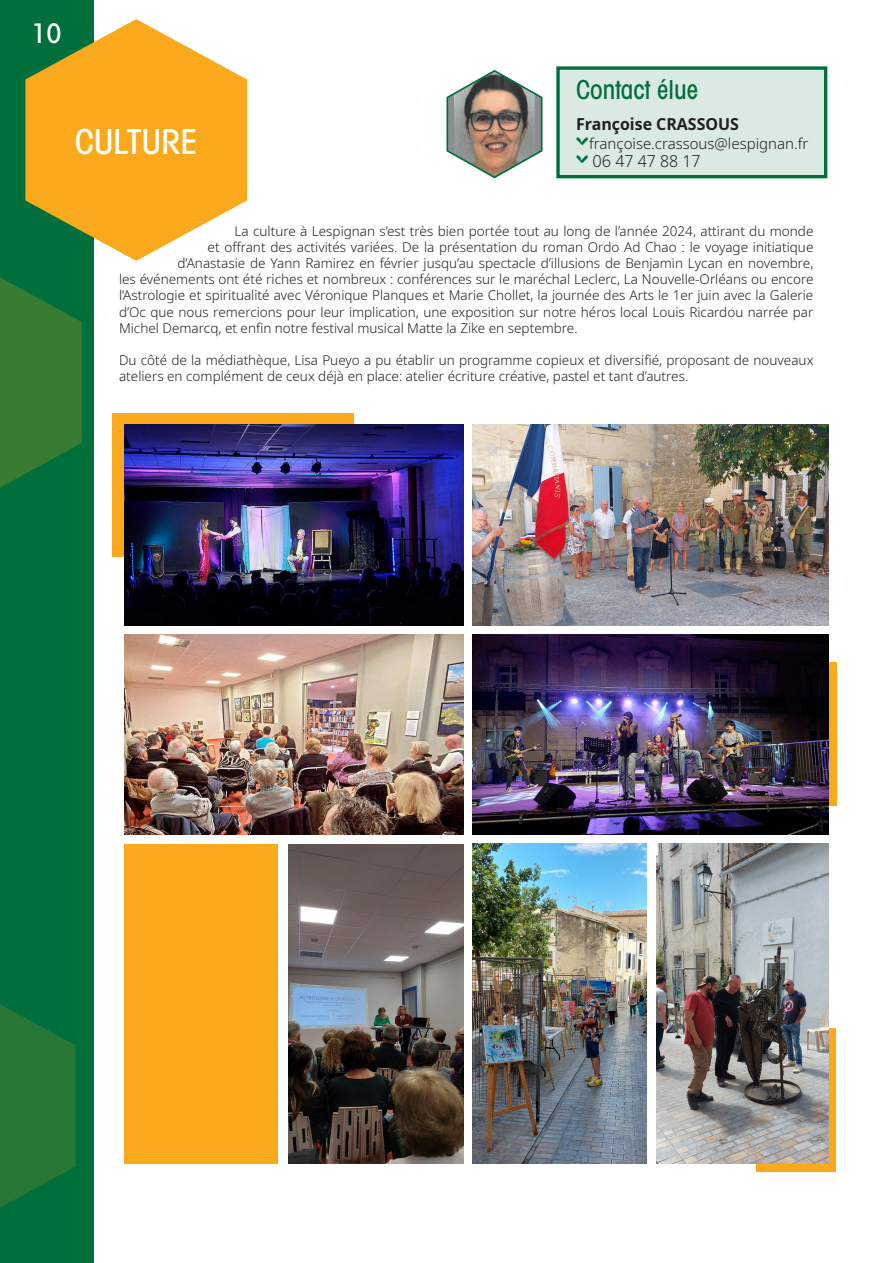
<style>
.page{position:relative;width:893px;height:1263px;background:#fff}
.page>*{position:absolute;margin:0;border:0;box-sizing:border-box;transform-origin:0 0}
.t1{font:500 condensed 34.5px "Avant Garde";color:#fff}
.t2{font:500 condensed 27px "Avant Garde";color:#fff}
.t3{font:500 condensed 26.1px "Avant Garde";color:#006f3c}
.t4{font:700 16.5px "Noto Sans";color:#231f20}
.t5{font:300 16.5px "Noto Sans";color:#231f20}
.t6{font:300 15px "Noto Sans";color:#231f20}
.t7{font:300 13.5px/16.2px "Noto Sans";color:#231f20}
</style>
<div class="page">
<div style="left:124px;top:844px;width:154px;height:320px;background:#f9a91b"></div>
<div style="left:0;top:0;width:94px;height:1263px;background:#006f3c"></div>
<svg style="left:0;top:277px;width:82px;height:211px"></svg>
<svg style="left:0;top:1004px;width:76px;height:204px"></svg>
<div style="left:112px;top:414px;width:242px;height:143px;background:#f9a91b"></div>
<svg style="left:25px;top:19px;width:222px;height:242px;fill:#f9a91b"></svg>
<div style="left:556px;top:66px;width:271px;height:112px;background:#dae9e1;border:3px solid #006f3c"></div>
<img style="left:446px;top:70px;width:97px;height:109px">
<img style="left:124px;top:424px;width:339px;height:201px">
<img style="left:472px;top:424px;width:356px;height:201px">
<img style="left:472px;top:844px;width:175px;height:320px">
<div style="left:756px;top:1028px;width:80px;height:143px;background:#f9a91b"></div>
<img style="left:656px;top:844px;width:172px;height:320px">
<div style="left:595px;top:663px;width:241px;height:143px;background:#f9a91b"></div>
<img style="left:472px;top:634px;width:356px;height:201px">
<img style="left:124px;top:634px;width:339px;height:201px">
<img style="left:289px;top:844px;width:174px;height:320px">
<h2 class="t2" style="left:31px;top:16px;width:32px">10</h2>
<h1 class="t1" style="left:75px;top:120px;width:124px">CULTURE</h1>
<h3 class="t3" style="left:576px;top:73px;width:123px">Contact élue</h3>
<p class="t4" style="left:576px;top:112px;width:164px">Françoise CRASSOUS</p>
<p class="t6" style="left:589px;top:133px;width:220px">françoise.crassous@lespignan.fr</p>
<p class="t5" style="left:592px;top:150px;width:110px">06 47 47 88 17</p>
<p class="t7" style="left:235px;top:222px;width:580px">La culture à Lespignan s’est très bien portée tout au long de l’année 2024, attirant du monde</p>
<p class="t7" style="left:208px;top:238px;width:607px">et offrant des activités variées. De la présentation du roman Ordo Ad Chao : le voyage initiatique</p>
<p class="t7" style="left:178px;top:255px;width:637px">d’Anastasie de Yann Ramirez en février jusqu’au spectacle d’illusions de Benjamin Lycan en novembre,</p>
<p class="t7" style="left:119px;top:271px;width:696px">les événements ont été riches et nombreux : conférences sur le maréchal Leclerc, La Nouvelle-Orléans ou encore</p>
<p class="t7" style="left:119px;top:287px;width:696px">l’Astrologie et spiritualité avec Véronique Planques et Marie Chollet, la journée des Arts le 1er juin avec la Galerie</p>
<p class="t7" style="left:119px;top:303px;width:696px">d’Oc que nous remercions pour leur implication, une exposition sur notre héros local Louis Ricardou narrée par</p>
<p class="t7" style="left:119px;top:319px;width:460px">Michel Demarcq, et enfin notre festival musical Matte la Zike en septembre.</p>
<p class="t7" style="left:119px;top:352px;width:696px">Du côté de la médiathèque, Lisa Pueyo a pu établir un programme copieux et diversifié, proposant de nouveaux ateliers en complément de ceux déjà en place: atelier écriture créative, pastel et tant d’autres.</p>
</div>
